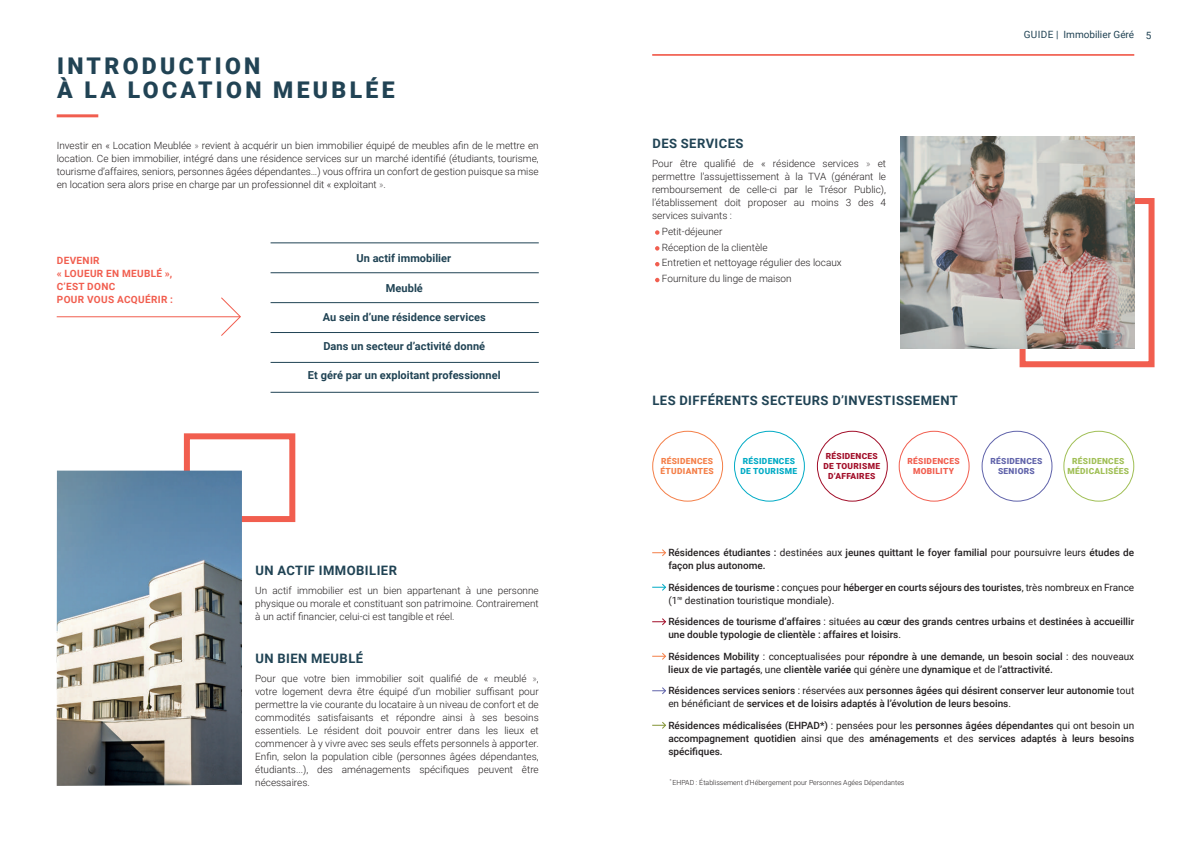
<style>
.page{position:relative;width:1191px;height:842px;background:#fff}
.page>*{position:absolute;margin:0;border:0;box-sizing:border-box;transform-origin:0 0}
.t1{font:900 23px/24px "Roboto";letter-spacing:.145em;color:#214354}
.t2{font:700 13px "Roboto";letter-spacing:.035em;color:#204354}
.t3{font:700 11px "Roboto";letter-spacing:.005em;color:#204354}
.t4{font:300 10px/13px "Roboto";color:#231f20;text-align:justify}
.t5{font:500 10px/13px "Roboto";color:#231f20}
.t6{font:10px/13px "Roboto";color:#231f20}
.t7{font:700 10px/13px "Roboto";letter-spacing:.035em;color:#f15e4f}
.t8{font:10px "Roboto";color:#214354}
.t9{font:900 8.4px/10px "Roboto";letter-spacing:.035em;color:#a20e29;text-align:center}
.t10{font:900 8.4px/10px "Roboto";letter-spacing:.035em;color:#a0bf55;text-align:center}
.t11{font:900 8.4px/10px "Roboto";letter-spacing:.035em;color:#f47f48}
.t12{font:900 8.4px/10px "Roboto";letter-spacing:.035em;color:#00abc5}
.t13{font:900 8.4px/10px "Roboto";letter-spacing:.035em;color:#f15e4f;text-align:center}
.t14{font:900 8.4px/10px "Roboto";letter-spacing:.035em;color:#6063aa;text-align:center}
.t15{font:300 7px "Roboto";color:#231f20}
.s1{font-weight:100}
.s2{font-weight:400}
.s3{font-weight:500}
.s4{font-weight:700}
</style>
<div class="page">
<div style="left:1019px;top:198px;width:135px;height:169px;border:6px solid #f15e4f"></div>
<div style="left:184px;top:433px;width:111px;height:89px;border:6px solid #f15e4f"></div>
<hr style="left:57px;top:114px;width:41px;height:3px;background:#f15e4f">
<svg style="left:655px;top:230px;width:4px;height:5px"></svg>
<svg style="left:655px;top:246px;width:4px;height:5px"></svg>
<svg style="left:655px;top:262px;width:4px;height:4px"></svg>
<svg style="left:655px;top:278px;width:4px;height:4px"></svg>
<img style="left:57px;top:471px;width:185px;height:315px">
<svg style="left:652px;top:549px;width:14px;height:8px"></svg>
<svg style="left:652px;top:583px;width:14px;height:8px"></svg>
<svg style="left:652px;top:618px;width:14px;height:8px"></svg>
<svg style="left:652px;top:652px;width:14px;height:8px"></svg>
<svg style="left:652px;top:687px;width:14px;height:8px"></svg>
<svg style="left:652px;top:722px;width:14px;height:7px"></svg>
<hr style="left:270px;top:242px;width:269px;height:1px;background:#204354">
<hr style="left:270px;top:272px;width:269px;height:1px;background:#204354">
<hr style="left:270px;top:302px;width:269px;height:1px;background:#204354">
<hr style="left:270px;top:332px;width:269px;height:1px;background:#204354">
<hr style="left:270px;top:362px;width:269px;height:1px;background:#204354">
<hr style="left:270px;top:392px;width:269px;height:1px;background:#204354">
<hr style="left:57px;top:316px;width:183px;height:1px;background:#f15e4f">
<svg style="left:220px;top:297px;width:21px;height:39px"></svg>
<img style="left:900px;top:136px;width:234px;height:213px">
<div style="left:652px;top:431px;width:71px;height:70px;border:1px solid #f47f48;border-radius:50%"></div>
<div style="left:734px;top:431px;width:70px;height:70px;border:1px solid #00abc5;border-radius:50%"></div>
<div style="left:817px;top:431px;width:70px;height:70px;border:1px solid #a20e29;border-radius:50%"></div>
<div style="left:899px;top:431px;width:70px;height:70px;border:1px solid #f15e4f;border-radius:50%"></div>
<div style="left:981px;top:431px;width:71px;height:70px;border:1px solid #6063aa;border-radius:50%"></div>
<div style="left:1063px;top:431px;width:71px;height:70px;border:1px solid #a0bf55;border-radius:50%"></div>
<hr style="left:652px;top:54px;width:482px;height:2px;background:#f15e4f">
<h1 class="t1" style="left:57px;top:53px;width:339px">INTRODUCTION<br>À LA LOCATION MEUBLÉE</h1>
<p class="t4" style="left:57px;top:139px;width:483px">Investir en « Location Meublée <span class="s1">»</span> revient à acquérir un bien immobilier équipé de meubles afin de le mettre en location. Ce bien immobilier, intégré dans une résidence services sur un marché identifié (étudiants, tourisme, tourisme d’affaires, seniors, personnes âgées dépendantes…) vous offrira un confort de gestion puisque sa mise en location sera alors prise en charge par un professionnel dit « exploitant <span class="s1">»</span>.</p>
<p class="t7" style="left:57px;top:254px;width:118px">DEVENIR<br>« LOUEUR EN MEUBLÉ »,<br>C’EST DONC<br>POUR VOUS ACQUÉRIR :</p>
<p class="t3" style="left:356px;top:250px;width:96px">Un actif immobilier</p>
<p class="t3" style="left:386px;top:280px;width:39px">Meublé</p>
<p class="t3" style="left:323px;top:309px;width:164px">Au sein d’une résidence services</p>
<p class="t3" style="left:323px;top:338px;width:163px">Dans un secteur d’activité donné</p>
<p class="t3" style="left:308px;top:367px;width:194px">Et géré par un exploitant professionnel</p>
<h2 class="t2" style="left:255px;top:562px;width:143px">UN ACTIF IMMOBILIER</h2>
<p class="t4" style="left:255px;top:584px;width:285px">Un actif immobilier est un bien appartenant à une personne physique ou morale et constituant son patrimoine. Contrairement à un actif financier, celui-ci est tangible et réel.</p>
<h2 class="t2" style="left:255px;top:650px;width:109px">UN BIEN MEUBLÉ</h2>
<p class="t4" style="left:255px;top:672px;width:285px">Pour que votre bien immobilier soit qualifié de « meublé <span class="s1">»</span>, votre logement devra être équipé d’un mobilier suffisant pour permettre la vie courante du locataire à un niveau de confort et de commodités satisfaisants et répondre ainsi à ses besoins essentiels. Le résident doit pouvoir entrer dans les lieux et commencer à y vivre avec ses seuls effets personnels à apporter.<br>Enfin, selon la population cible (personnes âgées dépendantes, étudiants...), des aménagements spécifiques peuvent être nécessaires.</p>
<h2 class="t2" style="left:652px;top:135px;width:93px">DES SERVICES</h2>
<p class="t4" style="left:652px;top:156px;width:235px">Pour être qualifié de « résidence services <span class="s1">»</span> et permettre l’assujettissement à la TVA (générant le remboursement de celle-ci par le Trésor Public), l’établissement doit proposer au moins 3 des 4 services suivants :</p>
<p class="t4" style="left:662px;top:223px;width:181px;line-height:15.8px;text-align:left">Petit-déjeuner<br>Réception de la clientèle<br>Entretien et nettoyage régulier des locaux<br>Fourniture du linge de maison</p>
<h2 class="t2" style="left:652px;top:391px;width:307px">LES DIFFÉRENTS SECTEURS D’INVESTISSEMENT</h2>
<p class="t8" style="left:1023px;top:28px;width:129px">GUIDE | Immobilier Géré 5</p>
<p class="t11" style="left:660px;top:456px;width:55px">RÉSIDENCES<br>ÉTUDIANTES</p>
<p class="t12" style="left:740px;top:456px;width:58px">RÉSIDENCES<br>DE TOURISME</p>
<p class="t9" style="left:823px;top:451px;width:58px">RÉSIDENCES<br>DE TOURISME<br>D’AFFAIRES</p>
<p class="t13" style="left:907px;top:456px;width:54px">RÉSIDENCES<br>MOBILITY</p>
<p class="t14" style="left:990px;top:456px;width:54px">RÉSIDENCES<br>SENIORS</p>
<p class="t10" style="left:1067px;top:456px;width:63px">RÉSIDENCES<br>MÉDICALISÉES</p>
<p class="t5" style="left:668px;top:546px;width:467px">Résidences étudiantes : <span class="s2">destinées aux</span> jeunes quittant le foyer familial <span class="s2">pour poursuivre leurs</span> études de façon plus autonome.</p>
<p class="t6" style="left:668px;top:580px;width:467px"><span class="s3">Résidences de tourisme :</span> conçues pour <span class="s3">héberger en courts séjours des touristes</span>, très nombreux en France (1<sup>re</sup> destination touristique mondiale).</p>
<p class="t5" style="left:668px;top:615px;width:467px">Résidences de tourisme d’affaires <span class="s2">: situées</span> au cœur des grands centres urbains <span class="s2">et</span> destinées à accueillir une double typologie de clientèle : affaires et loisirs<span class="s2">.</span></p>
<p class="t5" style="left:668px;top:649px;width:467px">Résidences Mobility <span class="s2">: conceptualisées pour</span> répondre à une demande, un besoin social <span class="s2">: des nouveaux </span>lieux de vie partagés<span class="s2">, une</span> clientèle varié<span class="s4">e</span> <span class="s2">qui génère une</span> dynamique <span class="s2">et de l</span>’attractivité.</p>
<p class="t5" style="left:668px;top:684px;width:467px">Résidences services seniors <span class="s2">: réservées aux</span> personnes âgées qui désirent conserver leur autonomie <span class="s2">tout en bénéficiant de</span> services et de loisirs adaptés à l’évolution de leurs besoins<span class="s2">.</span></p>
<p class="t5" style="left:668px;top:718px;width:467px;text-align:justify">Résidences médicalisées (EHPAD*) <span class="s2">: pensées pour les</span> personnes âgées dépendantes <span class="s2">qui ont besoin un </span>accompagnement quotidien <span class="s2">ainsi que des</span> aménagements <span class="s2">et des</span> services adaptés à leurs besoins spécifiques.</p>
<p class="t15" style="left:670px;top:777px;width:236px"><sup>*</sup> EHPAD : Établissement d’Hébergement pour Personnes Agées Dépendantes</p>
</div>
